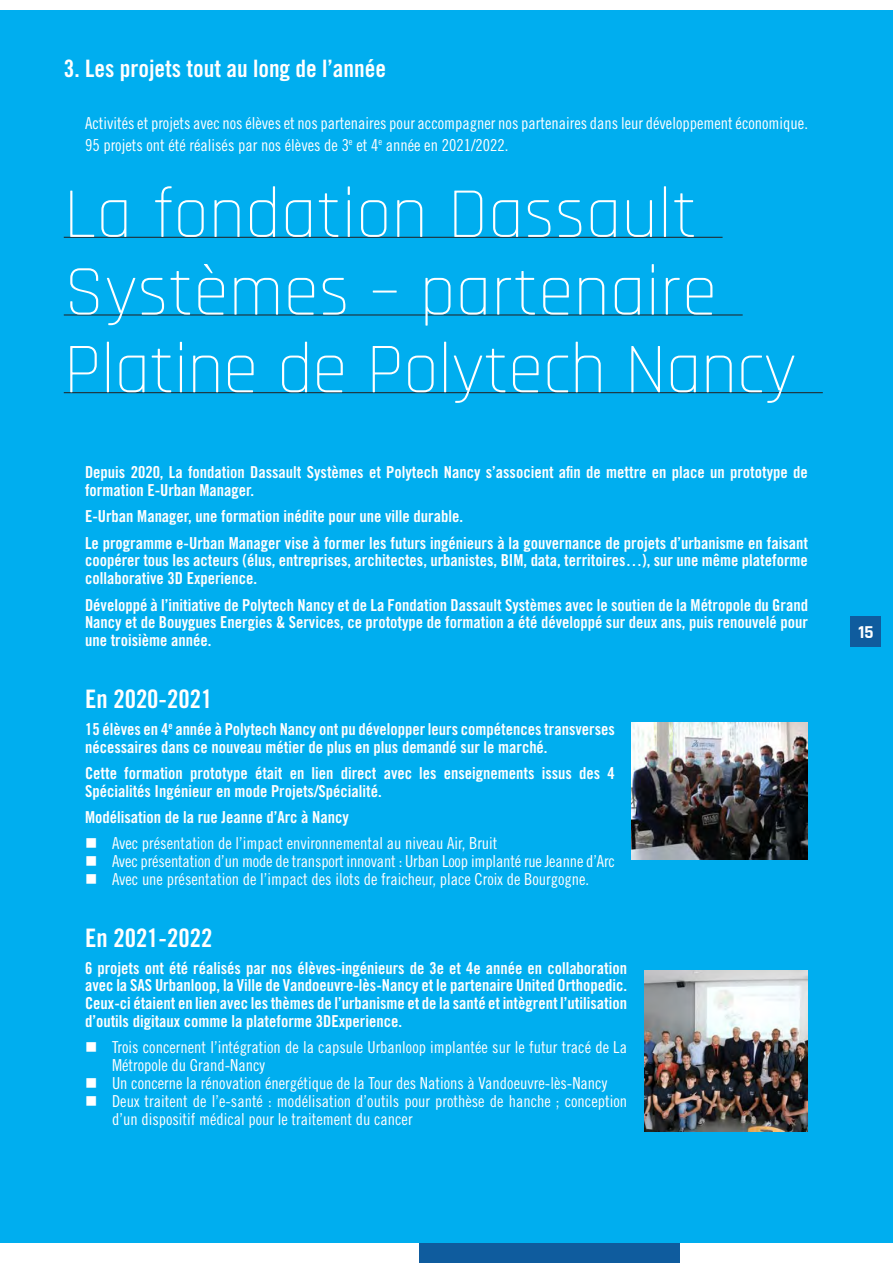
<style>
.page{position:relative;width:893px;height:1263px;background:#00aeef}
.page>*{position:absolute;margin:0;border:0;box-sizing:border-box;transform-origin:0 0}
.titre_souligne{font:300 72px "Rajdhani";color:#fff}
.titre_48{font:300 72px "Rajdhani";letter-spacing:-.01em;color:#fff}
.t1{font:25.5px "Trade Gothic LT Std Bd Cn 20";color:#fff}
.t2{font:24px "Trade Gothic LT Std Bd Cn 20";color:#fff}
.t3{font:700 18px "Rajdhani";color:#fff}
.t4{font:16.5px/17.9px "Trade Gothic LT Std Bd Cn 20";color:#fff}
.t5{font:16.5px/17.9px "Trade Gothic LT Std Cn 18";color:#fff}
</style>
<div class="page">
<div style="left:0;top:1243px;width:893px;height:20px;background:#fff"></div>
<div style="left:420px;top:1243px;width:260px;height:20px;background:#0f5c9e"></div>
<div style="left:851px;top:616px;width:30px;height:31px;background:#0f5c9e"></div>
<div style="left:0;top:0;width:893px;height:9px;background:#fff"></div>
<hr style="left:64px;top:237px;width:659px;height:1px;background:#231f20">
<hr style="left:64px;top:315px;width:679px;height:1px;background:#231f20">
<hr style="left:64px;top:392px;width:759px;height:1px;background:#231f20">
<img style="left:632px;top:723px;width:176px;height:136px">
<img style="left:644px;top:971px;width:164px;height:161px">
<p class="t2" style="left:64px;top:54px;width:324px">3. Les projets tout au long de l’année</p>
<p class="t5" style="left:85px;top:114px;width:722px">Activités et projets avec nos élèves et nos partenaires pour accompagner nos partenaires dans leur développement économique.</p>
<p class="t5" style="left:85px;top:136px;width:423px">95 projets ont été réalisés par nos élèves de 3<sup>e</sup> et 4<sup>e</sup> année en 2021/2022.</p>
<p class="titre_souligne" style="left:64px;top:174px;width:635px">La fondation Dassault</p>
<p class="titre_souligne" style="left:64px;top:251px;width:655px">Systèmes – partenaire</p>
<p class="titre_48" style="left:64px;top:329px;width:734px">Platine de Polytech Nancy</p>
<p class="t4" style="left:85px;top:463px;width:724px">Depuis 2020, La fondation Dassault Systèmes et Polytech Nancy s’associent afin de mettre en place un prototype de formation E-Urban Manager.</p>
<p class="t4" style="left:85px;top:507px;width:379px">E-Urban Manager, une formation inédite pour une ville durable.</p>
<p class="t4" style="left:85px;top:534px;width:724px;text-align:justify">Le programme e-Urban Manager vise à former les futurs ingénieurs à la gouvernance de projets d’urbanisme en faisant coopérer tous les acteurs (élus, entreprises, architectes, urbanistes, BIM, data, territoires…), sur une même plateforme collaborative 3D Experience.</p>
<p class="t4" style="left:85px;top:596px;width:724px;text-align:justify">Développé à l’initiative de Polytech Nancy et de La Fondation Dassault Systèmes avec le soutien de la Métropole du Grand Nancy et de Bouygues Energies &amp; Services, ce prototype de formation a été développé sur deux ans, puis renouvelé pour une troisième année.</p>
<p class="t1" style="left:85px;top:684px;width:129px">En 2020-2021</p>
<p class="t4" style="left:85px;top:720px;width:531px">15 élèves en 4<sup>e</sup> année à Polytech Nancy ont pu développer leurs compétences transverses nécessaires dans ce nouveau métier de plus en plus demandé sur le marché.</p>
<p class="t4" style="left:85px;top:764px;width:531px">Cette formation prototype était en lien direct avec les enseignements issus des 4<br>Spécialités Ingénieur en mode Projets/Spécialité.</p>
<p class="t4" style="left:85px;top:808px;width:265px">Modélisation de la rue Jeanne d’Arc à Nancy</p>
<p class="t5" style="left:112px;top:834px;width:387px">Avec présentation de l’impact environnemental au niveau Air, Bruit</p>
<p class="t5" style="left:112px;top:852px;width:504px">Avec présentation d’un mode de transport innovant : Urban Loop implanté rue Jeanne d’Arc</p>
<p class="t5" style="left:112px;top:870px;width:476px">Avec une présentation de l’impact des ilots de fraicheur, place Croix de Bourgogne.</p>
<p class="t1" style="left:85px;top:923px;width:129px">En 2021-2022</p>
<p class="t4" style="left:85px;top:959px;width:544px;text-align:justify">6 projets ont été réalisés par nos élèves-ingénieurs de 3e et 4e année en collaboration avec la SAS Urbanloop, la Ville de Vandoeuvre-lès-Nancy et le partenaire United Orthopedic.<br>Ceux-ci étaient en lien avec les thèmes de l’urbanisme et de la santé et intègrent l’utilisation d’outils digitaux comme la plateforme 3DExperience.</p>
<p class="t5" style="left:112px;top:1038px;width:516px">Trois concernent l’intégration de la capsule Urbanloop implantée sur le futur tracé de La<br>Métropole du Grand-Nancy</p>
<p class="t5" style="left:112px;top:1074px;width:497px">Un concerne la rénovation énergétique de la Tour des Nations à Vandoeuvre-lès-Nancy</p>
<p class="t5" style="left:112px;top:1092px;width:516px">Deux traitent de l’e-santé : modélisation d’outils pour prothèse de hanche ; conception d’un dispositif médical pour le traitement du cancer</p>
<p class="t3" style="left:858px;top:621px;width:17px">15</p>
</div>
